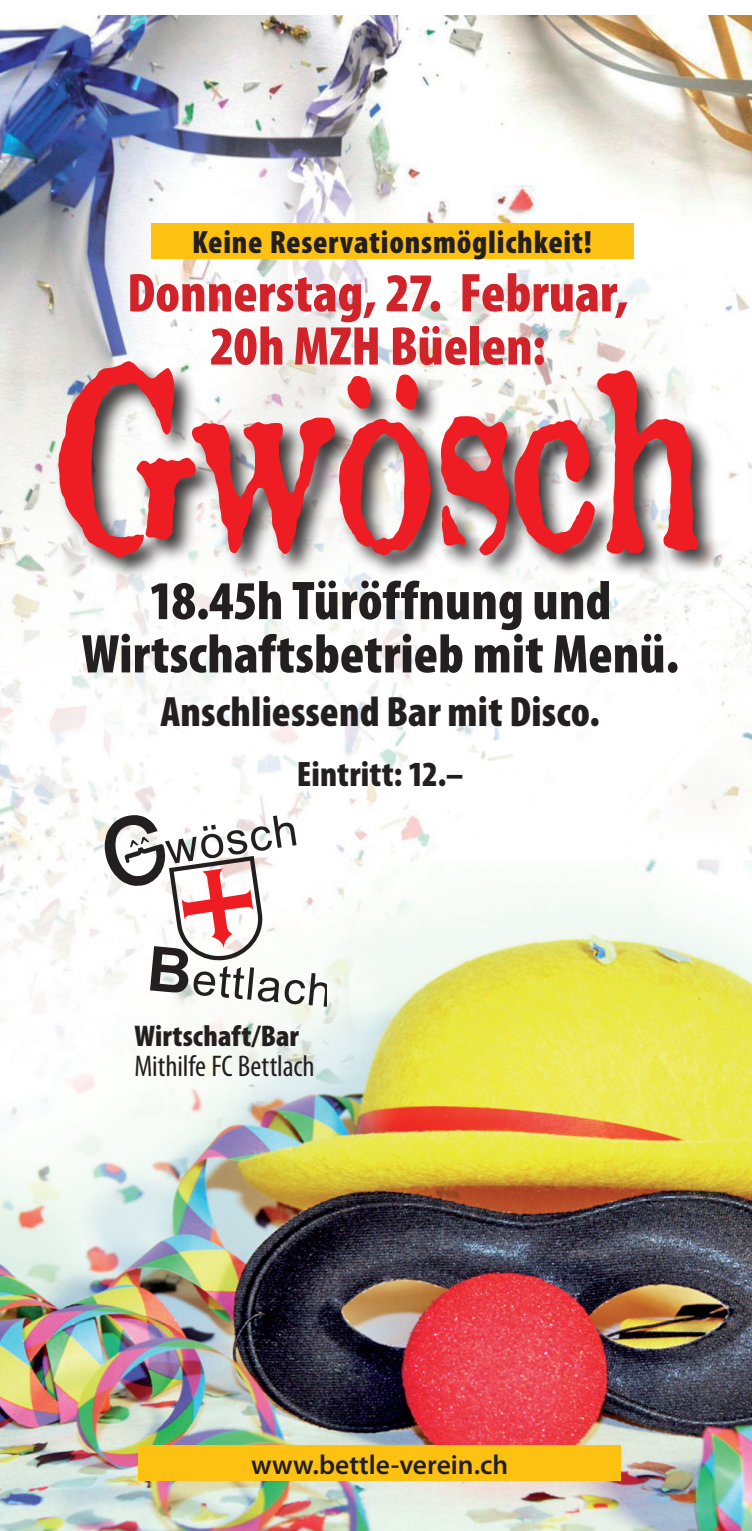
<style>
.page{position:relative;width:752px;height:1531px;background:#fff}
.page>*{position:absolute;margin:0;border:0;box-sizing:border-box;transform-origin:0 0}
.t1{font:243.5px "Attic";letter-spacing:-.01em;color:#ee1d23;scale:.69 1}
.t2{font:900 condensed 55px/53.2px "Myriad Pro";letter-spacing:.005em;color:#231f20;text-align:center}
.t3{font:900 condensed 55px/53.2px "Myriad Pro";color:#d1232a;text-align:center}
.t4{font:900 condensed 42.5px "Myriad Pro";letter-spacing:.005em;color:#231f20}
.t5{font:900 condensed 35.5px "Myriad Pro";letter-spacing:.005em;color:#231f20}
.t6{font:900 condensed 32.5px "Myriad Pro";letter-spacing:.025em;color:#231f20}
.t7{font:condensed 30px "Myriad Pro";color:#231f20}
.t8{font:900 condensed 30px "Myriad Pro";letter-spacing:.005em;color:#231f20}
.t9{font:600 27.5px "Myriad Pro";color:#231f20}
</style>
<div class="page">
<img style="left:0;top:16px;width:751px;height:1515px">
<div style="left:55px;top:358px;width:666px;height:223px;background:#231f20;opacity:.89"></div>
<div style="left:138px;top:1445px;width:482px;height:36px;background:#fcc111"></div>
<div style="left:151px;top:223px;width:482px;height:36px;background:#fcc111"></div>
<svg style="left:105px;top:815px;width:221px;height:192px"></svg>
<p class="t6" style="left:192px;top:221px;width:401px">Keine Reservationsmöglichkeit!</p>
<p class="t3" style="left:127px;top:265px;width:502px">Donnerstag, 27. Februar,<br>20h MZH Büelen:</p>
<h1 class="t1" style="left:55px;top:279px;width:936px">Gwösch</h1>
<p class="t2" style="left:81px;top:572px;width:598px">18.45h Türöffnung und<br>Wirtschaftsbetrieb mit Menü.</p>
<p class="t4" style="left:160px;top:684px;width:440px">Anschliessend Bar mit Disco.</p>
<p class="t5" style="left:297px;top:751px;width:168px">Eintritt: 12.–</p>
<p class="t8" style="left:134px;top:1017px;width:166px">Wirtschaft/Bar</p>
<p class="t7" style="left:134px;top:1048px;width:182px">Mithilfe FC Bettlach</p>
<p class="t9" style="left:251px;top:1447px;width:259px">www.bettle-verein.ch</p>
</div>
